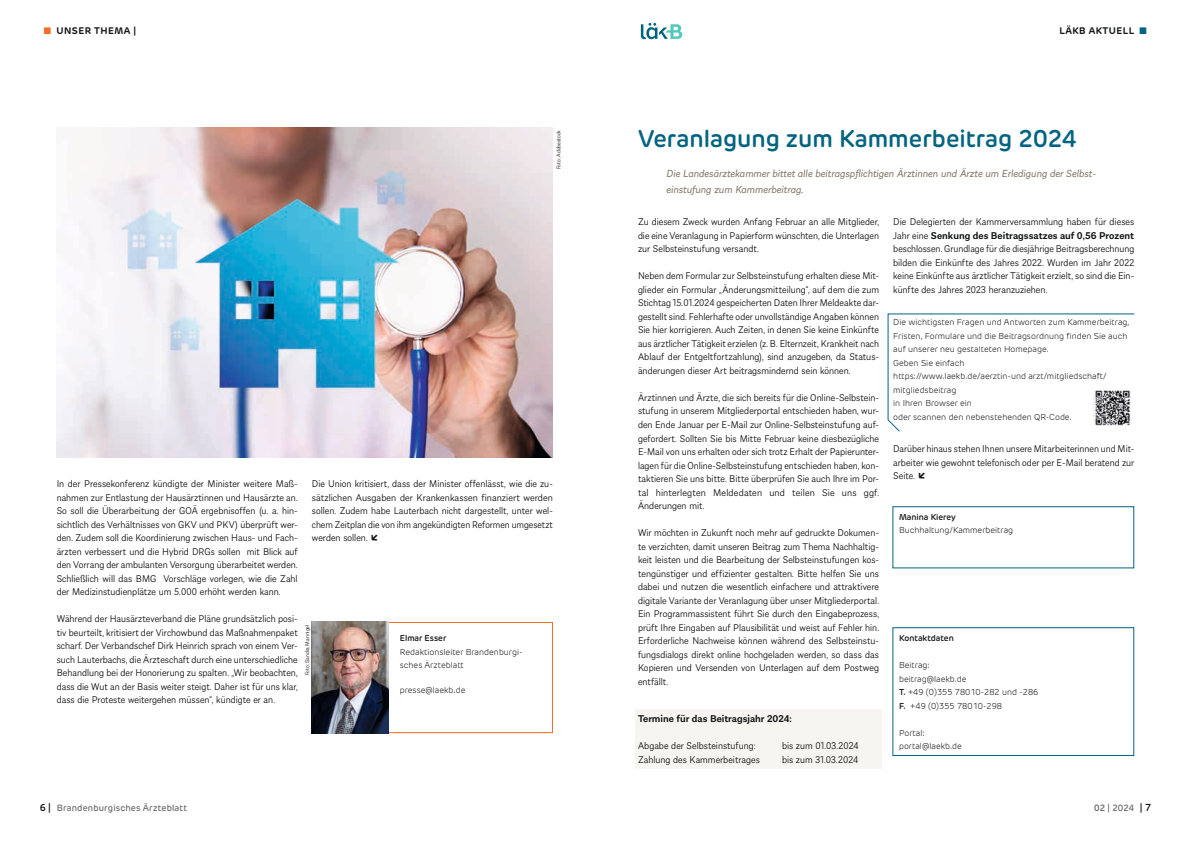
<style>
.page{position:relative;width:1191px;height:842px;background:#fff}
.page>*{position:absolute;margin:0;border:0;box-sizing:border-box;transform-origin:0 0}
.t1{font:600 24px "New Rubrik";color:#006481}
.t2{font:italic 11px/16.2px "Almanach";color:#837a69}
.t3{font:300 10.5px/13.5px "Almanach";letter-spacing:.005em;color:#151616;text-align:justify}
.t4{font:600 10.5px "Almanach";color:#151616}
.t5{font:700 9.5px "New Rubrik";letter-spacing:.05em;color:#151616}
.t6{font:500 9px "New Rubrik";letter-spacing:.015em;color:#686868}
.t7{font:300 8.5px/13.5px "New Rubrik";color:#151616}
.t8{font:600 8.5px "New Rubrik";color:#151616}
.t9{font:300 6px "Almanach";color:#151616}
.s1{color:#f36d25}
.s2{font-weight:900}
.s3{font-weight:600;font-size:10px;color:#151616}
.s4{color:#006481}
.s5{font-weight:600}
</style>
<div class="page">
<svg style="left:641px;top:23px;width:41px;height:16px"></svg>
<div style="left:635px;top:709px;width:247px;height:59px;background:#f7f5f1"></div>
<div style="left:892px;top:506px;width:242px;height:62px;border:1px solid #006481"></div>
<div style="left:892px;top:627px;width:242px;height:129px;border:1px solid #006481"></div>
<svg style="left:887px;top:313px;width:248px;height:119px"></svg>
<img style="left:1093px;top:390px;width:37px;height:35px">
<div style="left:387px;top:622px;width:166px;height:111px;border:1px solid #f36d25"></div>
<img style="left:312px;top:622px;width:76px;height:111px">
<img style="left:57px;top:128px;width:496px;height:330px">
<p class="t5" style="left:44px;top:24px;width:94px"><span class="s1">■</span> UNSER THEMA |</p>
<p class="t9" style="left:554px;top:169px;width:41px;rotate:-90deg">Foto: Adobestock</p>
<p class="t3" style="left:57px;top:477px;width:242px">In der Pressekonferenz kündigte der Minister weitere Maß&shy;nahmen zur Entlastung der Hausärztinnen und Hausärzte an.<br>So soll die Überarbeitung der GOÄ ergebnisoffen (u. a. hin&shy;sichtlich des Verhältnisses von GKV und PKV) überprüft wer&shy;den. Zudem soll die Koordinierung zwischen Haus- und Fach&shy;ärzten verbessert und die Hybrid DRGs sollen mit Blick auf den Vorrang der ambulanten Versorgung überarbeitet werden.<br>Schließlich will das BMG Vorschläge vorlegen, wie die Zahl der Medizinstudienplätze um 5.000 erhöht werden kann.</p>
<p class="t3" style="left:57px;top:612px;width:242px">Während der Hausärzteverband die Pläne grundsätzlich posi&shy;tiv beurteilt, kritisiert der Virchowbund das Maßnahmenpaket scharf. Der Verbandschef Dirk Heinrich sprach von einem Ver&shy;such Lauterbachs, die Ärzteschaft durch eine unterschiedliche Behandlung bei der Honorierung zu spalten. „Wir beobachten, dass die Wut an der Basis weiter steigt. Daher ist für uns klar, dass die Proteste weitergehen müssen“, kündigte er an.</p>
<p class="t3" style="left:312px;top:477px;width:242px">Die Union kritisiert, dass der Minister offenlässt, wie die zu&shy;sätzlichen Ausgaben der Krankenkassen finanziert werden sollen. Zudem habe Lauterbach nicht dargestellt, unter wel&shy;chem Zeitplan die von ihm angekündigten Reformen umgesetzt werden sollen. <span class="s2">↙</span></p>
<p class="t9" style="left:303px;top:675px;width:52px;rotate:-90deg">Foto: Sandra Mannigel</p>
<p class="t8" style="left:400px;top:633px;width:48px">Elmar Esser</p>
<p class="t7" style="left:400px;top:645px;width:124px">Redaktionsleiter Brandenburgi&shy;sches Ärzteblatt</p>
<p class="t7" style="left:400px;top:683px;width:67px">presse@laekb.de</p>
<p class="t6" style="left:40px;top:803px;width:149px"><span class="s3">6 |</span> Brandenburgisches Ärzteblatt</p>
<p class="t5" style="left:1059px;top:24px;width:89px">LÄKB AKTUELL <span class="s4">■</span></p>
<h1 class="t1" style="left:638px;top:124px;width:440px">Veranlagung zum Kammerbeitrag 2024</h1>
<p class="t2" style="left:666px;top:165px;width:431px">Die Landesärztekammer bittet alle beitragspflichtigen Ärztinnen und Ärzte um Erledigung der Selbst&shy;einstufung zum Kammerbeitrag.</p>
<p class="t3" style="left:638px;top:215px;width:242px">Zu diesem Zweck wurden Anfang Februar an alle Mitglieder, die eine Veranlagung in Papierform wünschten, die Unterlagen zur Selbsteinstufung versandt.</p>
<p class="t3" style="left:638px;top:269px;width:242px">Neben dem Formular zur Selbsteinstufung erhalten diese Mit&shy;glieder ein Formular „Änderungsmitteilung“, auf dem die zum Stichtag 15.01.2024 gespeicherten Daten Ihrer Meldeakte dar&shy;gestellt sind. Fehlerhafte oder unvollständige Angaben können Sie hier korrigieren. Auch Zeiten, in denen Sie keine Einkünfte aus ärztlicher Tätigkeit erzielen (z. B. Elternzeit, Krankheit nach Ablauf der Entgeltfortzahlung), sind anzugeben, da Status&shy;änderungen dieser Art beitragsmindernd sein können.</p>
<p class="t3" style="left:638px;top:390px;width:242px">Ärztinnen und Ärzte, die sich bereits für die Online-Selbstein&shy;stufung in unserem Mitgliederportal entschieden haben, wur&shy;den Ende Januar per E-Mail zur Online-Selbsteinstufung auf&shy;gefordert. Sollten Sie bis Mitte Februar keine diesbezügliche E-Mail von uns erhalten oder sich trotz Erhalt der Papierunter&shy;lagen für die Online-Selbsteinstufung entschieden haben, kon&shy;taktieren Sie uns bitte. Bitte überprüfen Sie auch Ihre im Por&shy;tal hinterlegten Meldedaten und teilen Sie uns ggf.<br>Änderungen mit.</p>
<p class="t3" style="left:638px;top:525px;width:242px">Wir möchten in Zukunft noch mehr auf gedruckte Dokumen&shy;te verzichten, damit unseren Beitrag zum Thema Nachhaltig&shy;keit leisten und die Bearbeitung der Selbsteinstufungen kos&shy;tengünstiger und effizienter gestalten. Bitte helfen Sie uns dabei und nutzen die wesentlich einfachere und attraktivere digitale Variante der Veranlagung über unser Mitgliederportal.<br>Ein Programmassistent führt Sie durch den Eingabeprozess, prüft Ihre Eingaben auf Plausibilität und weist auf Fehler hin.<br>Erforderliche Nachweise können während des Selbsteinstu&shy;fungsdialogs direkt online hochgeladen werden, so dass das Kopieren und Versenden von Unterlagen auf dem Postweg entfällt.</p>
<p class="t3" style="left:893px;top:215px;width:242px">Die Delegierten der Kammerversammlung haben für dieses Jahr eine <span class="s5">Senkung des Beitragssatzes auf 0,56 Prozent </span>beschlossen. Grundlage für die diesjährige Beitragsberechnung bilden die Einkünfte des Jahres 2022. Wurden im Jahr 2022 keine Einkünfte aus ärztlicher Tätigkeit erzielt, so sind die Ein&shy;künfte des Jahres 2023 heranzuziehen.</p>
<p class="t7" style="left:893px;top:316px;width:238px">Die wichtigsten Fragen und Antworten zum Kammerbeitrag, Fristen, Formulare und die Beitragsordnung finden Sie auch auf unserer neu gestalteten Homepage.<br>Geben Sie einfach<br>https://www.laekb.de/aerztin-und arzt/mitgliedschaft/ mitgliedsbeitrag<br>in Ihren Browser ein<br>oder scannen den nebenstehenden QR-Code.</p>
<p class="t3" style="left:893px;top:442px;width:242px">Darüber hinaus stehen Ihnen unsere Mitarbeiterinnen und Mit&shy;arbeiter wie gewohnt telefonisch oder per E-Mail beratend zur Seite. <span class="s2">↙</span></p>
<p class="t8" style="left:899px;top:512px;width:58px">Manina Kierey</p>
<p class="t7" style="left:899px;top:524px;width:116px">Buchhaltung/Kammerbeitrag</p>
<p class="t8" style="left:899px;top:633px;width:56px">Kontaktdaten</p>
<p class="t7" style="left:899px;top:659px;width:141px">Beitrag:<br>beitrag@laekb.de<br><span class="s5">T.</span> +49 (0)355 78010-282 und -286<br><span class="s5">F.</span> +49 (0)355 78010-298</p>
<p class="t7" style="left:899px;top:726px;width:64px">Portal: portal@laekb.de</p>
<p class="t4" style="left:638px;top:711px;width:155px">Termine für das Beitragsjahr 2024:</p>
<p class="t3" style="left:638px;top:739px;width:119px">Abgabe der Selbsteinstufung:</p>
<p class="t3" style="left:782px;top:739px;width:78px">bis zum 01.03.2024</p>
<p class="t3" style="left:638px;top:752px;width:123px">Zahlung des Kammerbeitrages</p>
<p class="t3" style="left:782px;top:752px;width:78px">bis zum 31.03.2024</p>
<p class="t6" style="left:1094px;top:803px;width:58px"><span class="s5">02</span> | 2024 <span class="s3">| 7</span></p>
</div>
